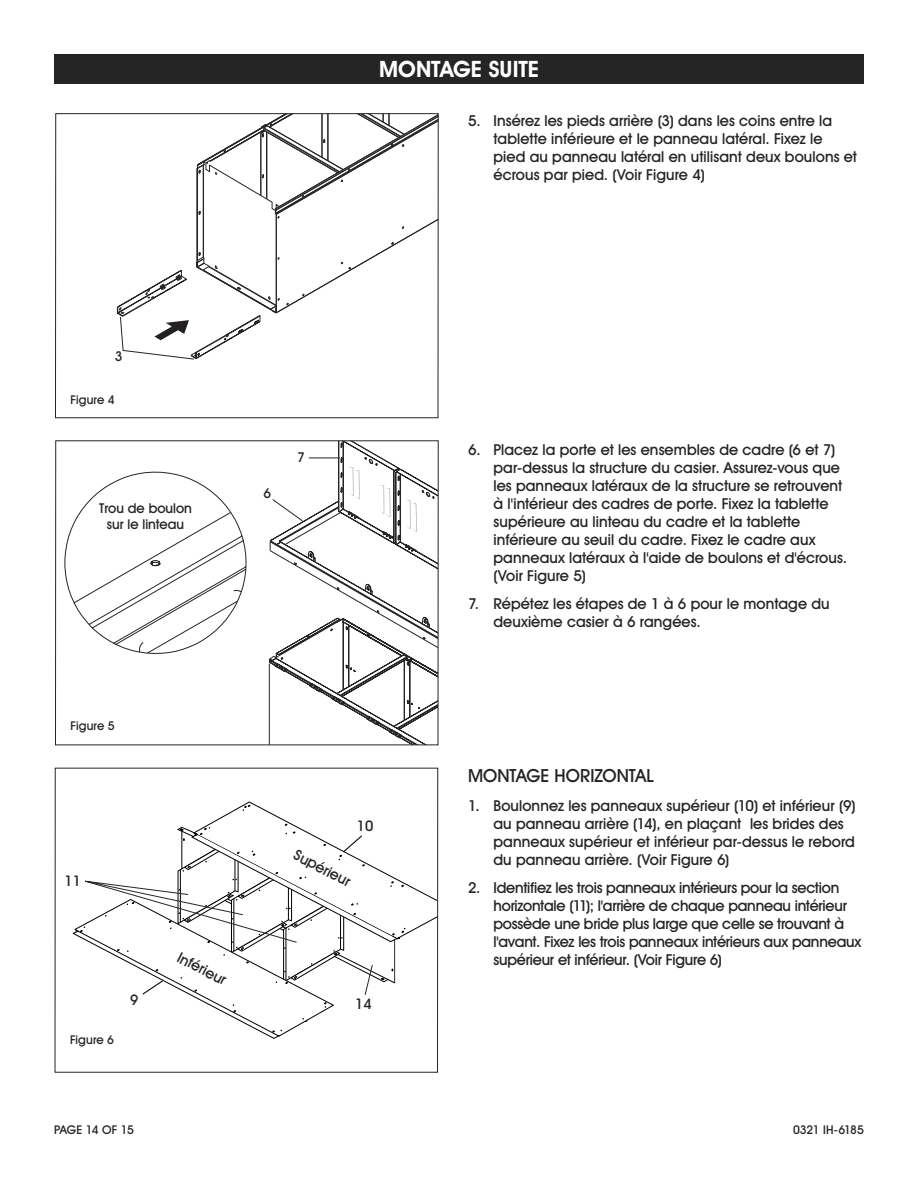
<style>
.page{position:relative;width:918px;height:1188px;background:#fff}
.page>*{position:absolute;margin:0;border:0;box-sizing:border-box;transform-origin:0 0}
.t1{font:700 22.5px "Uline Two Knine";color:#fff}
.t2{font:18px "Uline Two Knine";letter-spacing:-.005em;color:#252525}
.t3{font:15px/18px "Uline Two Knine";letter-spacing:.005em;color:#252525}
.t4{font:15px/18px "Uline Two Knine";letter-spacing:-.015em;color:#252525}
.t5{font:14.55px "Uline Two Knine";color:#252525}
.t6{font:13.5px/16.2px "Uline Two Knine";color:#252525;text-align:center}
.t7{font:12px "Uline Two Knine";color:#252525}
.t8{font:12px "Uline Two Knine";letter-spacing:-.02em;color:#252525}
</style>
<div class="page">
<div style="left:54px;top:54px;width:810px;height:30px;background:#252525"></div>
<svg style="left:65px;top:472px;width:181px;height:182px"></svg>
<svg style="left:72px;top:801px;width:364px;height:238px"></svg>
<div style="left:55px;top:768px;width:383px;height:305px;border:1px solid #252525"></div>
<svg style="left:117px;top:114px;width:321px;height:246px"></svg>
<svg style="left:269px;top:441px;width:169px;height:304px"></svg>
<h1 class="t1" style="left:379px;top:56px;width:161px">MONTAGE SUITE</h1>
<p class="t6" style="left:115px;top:348px;width:9px">3</p>
<p class="t7" style="left:70px;top:393px;width:46px">Figure 4</p>
<p class="t6" style="left:99px;top:500px;width:94px">Trou de boulon sur le linteau</p>
<p class="t6" style="left:264px;top:485px;width:9px">6</p>
<p class="t6" style="left:297px;top:449px;width:9px">7</p>
<p class="t7" style="left:70px;top:718px;width:46px">Figure 5</p>
<p class="t5" style="left:65px;top:871px;width:18px">11</p>
<p class="t7" style="left:70px;top:1032px;width:46px">Figure 6</p>
<p class="t5" style="left:130px;top:991px;width:10px">9</p>
<p class="t5" style="left:182px;top:949px;width:54px;rotate:27deg">Inférieur</p>
<p class="t5" style="left:357px;top:817px;width:18px">10</p>
<p class="t5" style="left:299px;top:846px;width:63px;rotate:27deg">Supérieur</p>
<p class="t5" style="left:355px;top:995px;width:18px">14</p>
<p class="t3" style="left:494px;top:112px;width:365px;text-indent:-26px">5. Insérez les pieds arrière (3) dans les coins entre la tablette inférieure et le panneau latéral. Fixez le pied au panneau latéral en utilisant deux boulons et écrous par pied. (Voir Figure 4)</p>
<p class="t3" style="left:494px;top:440px;width:355px;text-indent:-26px">6. Placez la porte et les ensembles de cadre (6 et 7) par-dessus la structure du casier. Assurez-vous que les panneaux latéraux de la structure se retrouvent à l'intérieur des cadres de porte. Fixez la tablette supérieure au linteau du cadre et la tablette inférieure au seuil du cadre. Fixez le cadre aux panneaux latéraux à l'aide de boulons et d'écrous. (Voir Figure 5)</p>
<p class="t3" style="left:494px;top:595px;width:338px;text-indent:-26px">7. Répétez les étapes de 1 à 6 pour le montage du deuxième casier à 6 rangées.</p>
<p class="t2" style="left:468px;top:764px;width:187px">MONTAGE HORIZONTAL</p>
<p class="t3" style="left:494px;top:796px;width:364px;text-indent:-26px">1. Boulonnez les panneaux supérieur (10) et inférieur (9) au panneau arrière (14), en plaçant les brides des panneaux supérieur et inférieur par-dessus le rebord du panneau arrière. (Voir Figure 6)</p>
<p class="t4" style="left:494px;top:879px;width:369px;text-indent:-26px">2. Identifiez les trois panneaux intérieurs pour la section horizontale (11); l'arrière de chaque panneau intérieur possède une bride plus large que celle se trouvant à l'avant. Fixez les trois panneaux intérieurs aux panneaux supérieur et inférieur. (Voir Figure 6)</p>
<p class="t8" style="left:54px;top:1122px;width:81px">PAGE 14 OF 15</p>
<p class="t7" style="left:793px;top:1122px;width:72px">0321 IH-6185</p>
</div>
